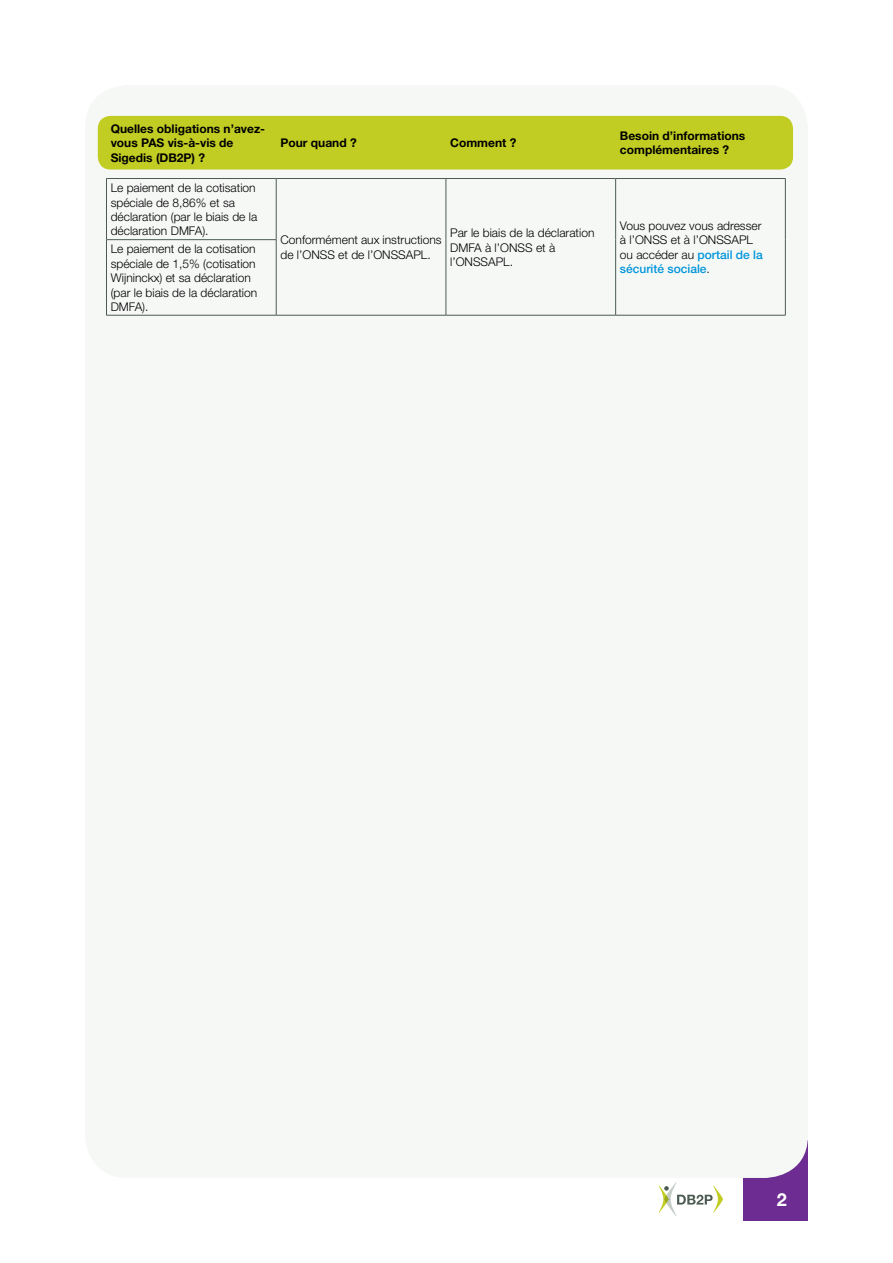
<style>
.page{position:relative;width:893px;height:1263px;background:#fff}
.page>*{position:absolute;margin:0;border:0;box-sizing:border-box;transform-origin:0 0}
.t1{font:700 18px "Helvetica Neue";color:#fff}
.t2{font:300 12px/14.4px "Helvetica Neue";color:#000}
.t3{font:700 12px/14.4px "Helvetica Neue";color:#000}
.s1{font-weight:500;color:#0095da}
</style>
<div class="page">
<div style="left:743px;top:1140px;width:65px;height:80px;background:#6c2c91"></div>
<svg style="left:658px;top:1182px;width:65px;height:34px"></svg>
<div style="left:85px;top:85px;width:723px;height:1093px;background:#f6f8f6;border-radius:43px"></div>
<div style="left:98px;top:116px;width:695px;height:54px;background:#c2cd23;border-radius:13px"></div>
<hr style="left:106px;top:179px;width:1px;height:60px;background:#4c5b52">
<hr style="left:276px;top:179px;width:1px;height:60px;background:#4c5b52">
<hr style="left:446px;top:179px;width:1px;height:61px;background:#4c5b52">
<hr style="left:615px;top:179px;width:1px;height:61px;background:#4c5b52">
<hr style="left:785px;top:179px;width:1px;height:61px;background:#4c5b52">
<hr style="left:106px;top:239px;width:170px;height:1px;background:#4c5b52">
<hr style="left:106px;top:240px;width:1px;height:75px;background:#4c5b52">
<hr style="left:276px;top:240px;width:1px;height:75px;background:#4c5b52">
<hr style="left:446px;top:240px;width:1px;height:75px;background:#4c5b52">
<hr style="left:615px;top:240px;width:1px;height:75px;background:#4c5b52">
<hr style="left:785px;top:240px;width:1px;height:75px;background:#4c5b52">
<hr style="left:106px;top:315px;width:170px;height:1px;background:#4c5b52">
<hr style="left:276px;top:315px;width:170px;height:1px;background:#4c5b52">
<hr style="left:446px;top:315px;width:170px;height:1px;background:#4c5b52">
<hr style="left:616px;top:315px;width:169px;height:1px;background:#4c5b52">
<hr style="left:106px;top:178px;width:170px;height:1px;background:#4c5b52">
<hr style="left:276px;top:178px;width:170px;height:1px;background:#4c5b52">
<hr style="left:446px;top:178px;width:170px;height:1px;background:#4c5b52">
<hr style="left:616px;top:178px;width:169px;height:1px;background:#4c5b52">
<p class="t3" style="left:111px;top:121px;width:156px">Quelles obligations n’avez&shy;vous PAS vis-à-vis de<br>Sigedis (DB2P) ?</p>
<p class="t2" style="left:111px;top:180px;width:148px">Le paiement de la cotisation spéciale de 8,86% et sa déclaration (par le biais de la déclaration DMFA).</p>
<p class="t2" style="left:111px;top:242px;width:148px">Le paiement de la cotisation spéciale de 1,5% (cotisation<br>Wijninckx) et sa déclaration (par le biais de la déclaration<br>DMFA).</p>
<p class="t3" style="left:280px;top:135px;width:78px">Pour quand ?</p>
<p class="t3" style="left:450px;top:135px;width:68px">Comment ?</p>
<p class="t3" style="left:620px;top:128px;width:127px">Besoin d’informations complémentaires ?</p>
<p class="t2" style="left:280px;top:233px;width:163px">Conformément aux instructions de l’ONSS et de l’ONSSAPL.</p>
<p class="t2" style="left:450px;top:225px;width:146px">Par le biais de la déclaration<br>DMFA à l’ONSS et à l’ONSSAPL.</p>
<p class="t2" style="left:620px;top:218px;width:144px">Vous pouvez vous adresser à l’ONSS et à l’ONSSAPL ou accéder au <span class="s1">portail de la sécurité sociale</span>.</p>
<h1 class="t1" style="left:777px;top:1189px;width:12px">2</h1>
</div>
